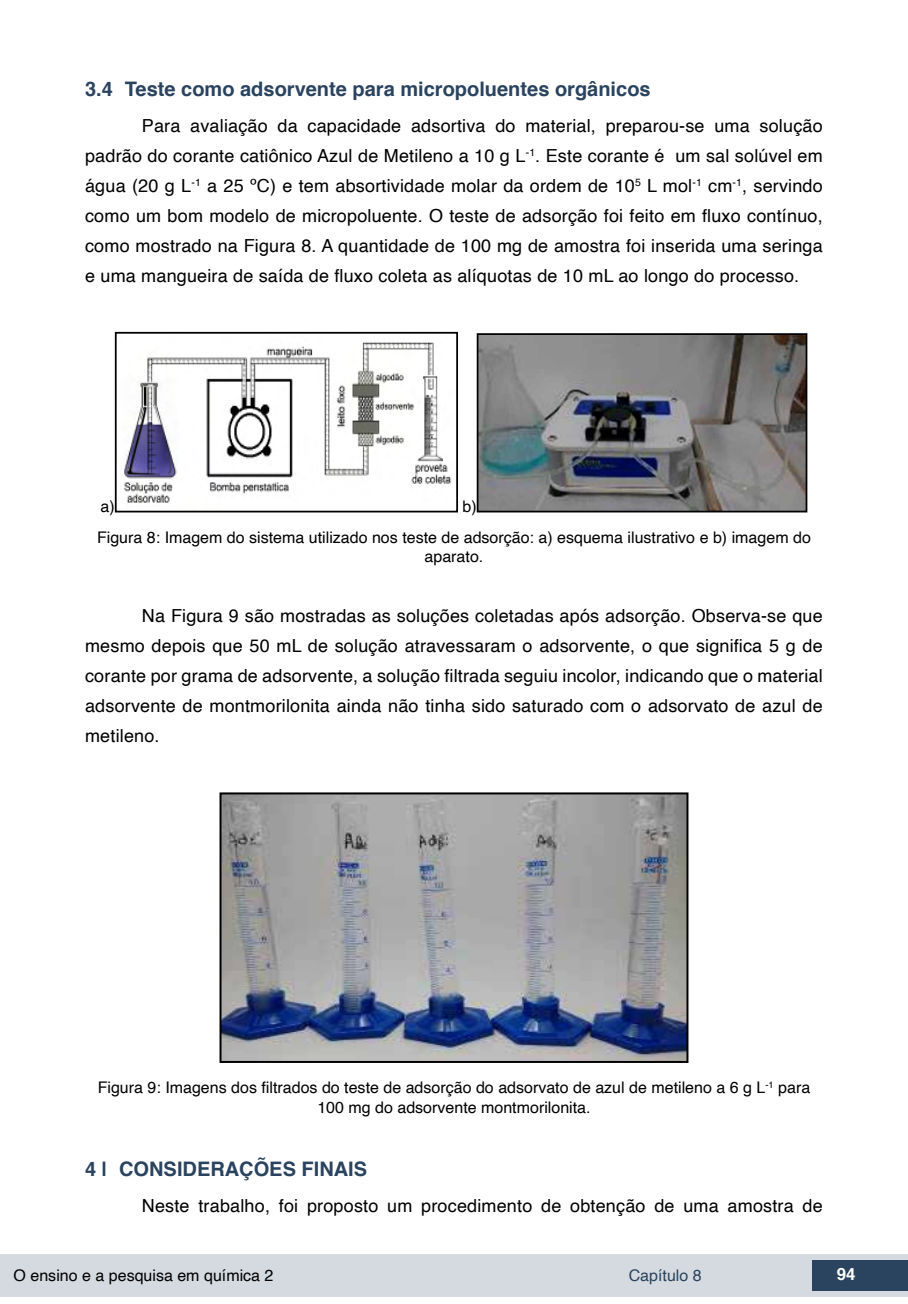
<style>
.page{position:relative;width:908px;height:1304px;background:#fff}
.page>*{position:absolute;margin:0;border:0;box-sizing:border-box;transform-origin:0 0}
.t1{font:700 20px "Helvetica";color:#2a435e}
.t2{font:18px/30px "Helvetica";letter-spacing:.01em;color:#000;text-align:justify}
.t3{font:700 16.8px "Helvetica";color:#fff}
.t4{font:16px/30.6px "Helvetica";color:#000}
.t5{font:16px "Helvetica";color:#2a435e}
</style>
<div class="page">
<div style="left:0;top:1254px;width:906px;height:43px;background:#d4dadf"></div>
<div style="left:812px;top:1261px;width:95px;height:30px;background:#2a435e"></div>
<img style="left:124px;top:342px;width:328px;height:161px">
<div style="left:115px;top:332px;width:343px;height:180px;border:2px solid #000"></div>
<img style="left:479px;top:336px;width:325px;height:173px">
<div style="left:476px;top:333px;width:331px;height:179px;border:2px solid #000"></div>
<img style="left:222px;top:795px;width:463px;height:265px">
<div style="left:219px;top:792px;width:469px;height:271px;border:2px solid #000"></div>
<p class="t1" style="left:85px;top:73px;width:567px">3.4 Teste como adsorvente para micropoluentes orgânicos</p>
<p class="t2" style="left:85px;top:111px;width:739px;text-indent:57px">Para avaliação da capacidade adsortiva do material, preparou-se uma solução padrão do corante catiônico Azul de Metileno a 10 g L<sup>-1</sup>. Este corante é um sal solúvel em água (20 g L<sup>-1</sup> a 25 ºC) e tem absortividade molar da ordem de 10<sup>5</sup> L mol<sup>-1</sup> cm<sup>-1</sup>, servindo como um bom modelo de micropoluente. O teste de adsorção foi feito em fluxo contínuo, como mostrado na Figura 8. A quantidade de 100 mg de amostra foi inserida uma seringa e uma mangueira de saída de fluxo coleta as alíquotas de 10 mL ao longo do processo.</p>
<p class="t4" style="left:97px;top:492px;width:715px;text-indent:365px">b)<br>Figura 8: Imagem do sistema utilizado nos teste de adsorção: a) esquema ilustrativo e b) imagem do</p>
<p class="t4" style="left:424px;top:542px;width:60px">aparato.</p>
<p class="t4" style="left:101px;top:492px;width:16px">a)</p>
<p class="t2" style="left:85px;top:601px;width:738px;text-indent:57px">Na Figura 9 são mostradas as soluções coletadas após adsorção. Observa-se que mesmo depois que 50 mL de solução atravessaram o adsorvente, o que significa 5 g de corante por grama de adsorvente, a solução filtrada seguiu incolor, indicando que o material adsorvente de montmorilonita ainda não tinha sido saturado com o adsorvato de azul de metileno.</p>
<p class="t4" style="left:98px;top:1079px;width:713px;line-height:19.2px;text-align:center">Figura 9: Imagens dos filtrados do teste de adsorção do adsorvato de azul de metileno a 6 g L<sup>-1</sup> para<br>100 mg do adsorvente montmorilonita.</p>
<p class="t1" style="left:85px;top:1153px;width:283px">4 | CONSIDERAÇÕES FINAIS</p>
<p class="t2" style="left:142px;top:1191px;width:682px">Neste trabalho, foi proposto um procedimento de obtenção de uma amostra de</p>
<p class="t4" style="left:14px;top:1260px;width:261px">O ensino e a pesquisa em química 2</p>
<p class="t5" style="left:628px;top:1263px;width:74px">Capítulo 8</p>
<p class="t3" style="left:836px;top:1261px;width:20px">94</p>
</div>
